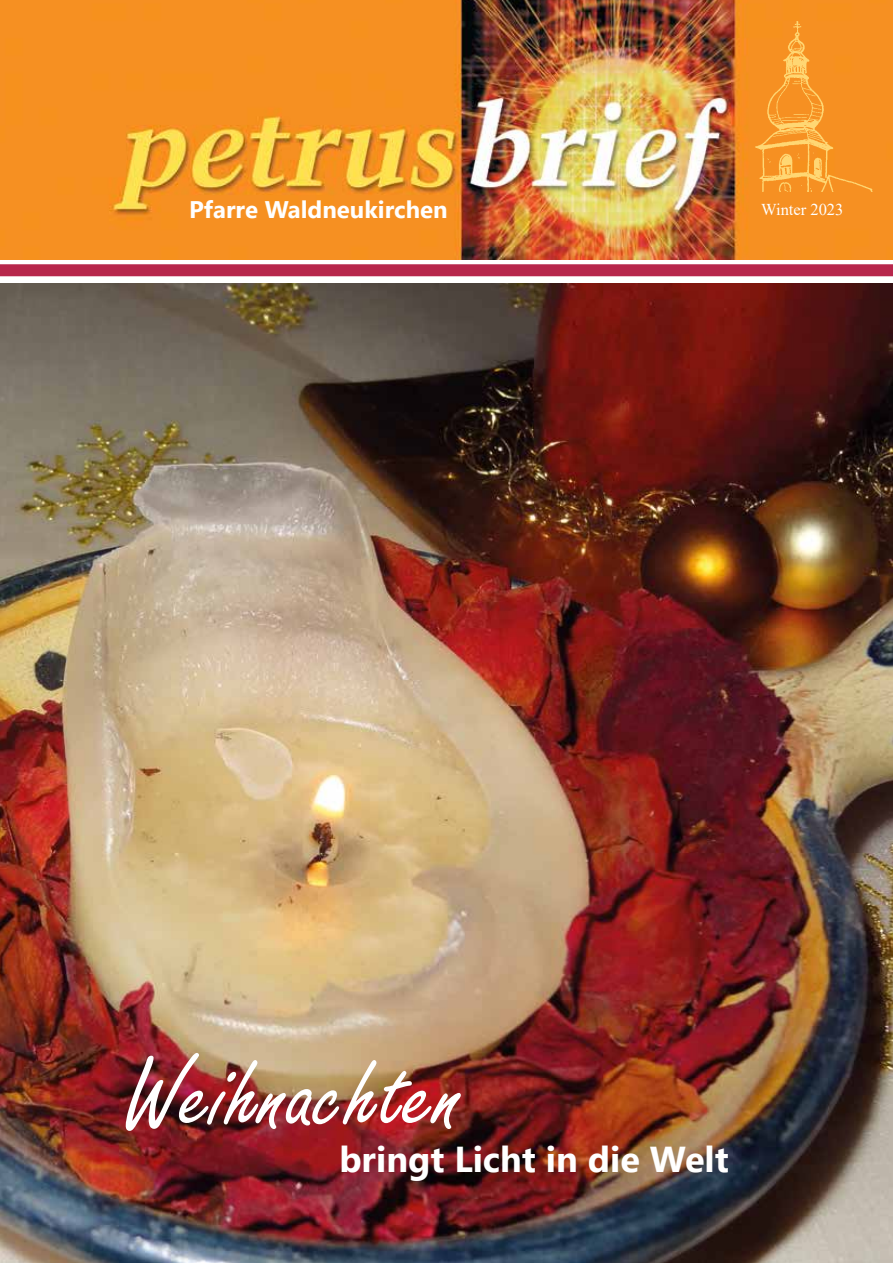
<style>
.page{position:relative;width:893px;height:1263px;background:#fff}
.page>*{position:absolute;margin:0;border:0;box-sizing:border-box;transform-origin:0 0}
.t1{font:108px "Freestyle Script";color:#fff}
.t2{font:700 36px "Segoe UI";color:#fff}
.t3{font:700 24px "Segoe UI";color:#fff}
.t4{font:16.5px "Times New Roman";color:#fff}
</style>
<div class="page">
<div style="left:0;top:264px;width:893px;height:12px;background:#b7274c"></div>
<img style="left:0;top:0;width:893px;height:259px">
<img style="left:756px;top:21px;width:137px;height:171px">
<img style="left:0;top:284px;width:893px;height:979px">
<p class="t3" style="left:189px;top:187px;width:260px">Pfarre Waldneukirchen</p>
<p class="t4" style="left:761px;top:198px;width:84px">Winter 2023</p>
<h1 class="t1" style="left:123px;top:1035px;width:342px">Weihnachten</h1>
<h2 class="t2" style="left:339px;top:1125px;width:391px">bringt Licht in die Welt</h2>
</div>
